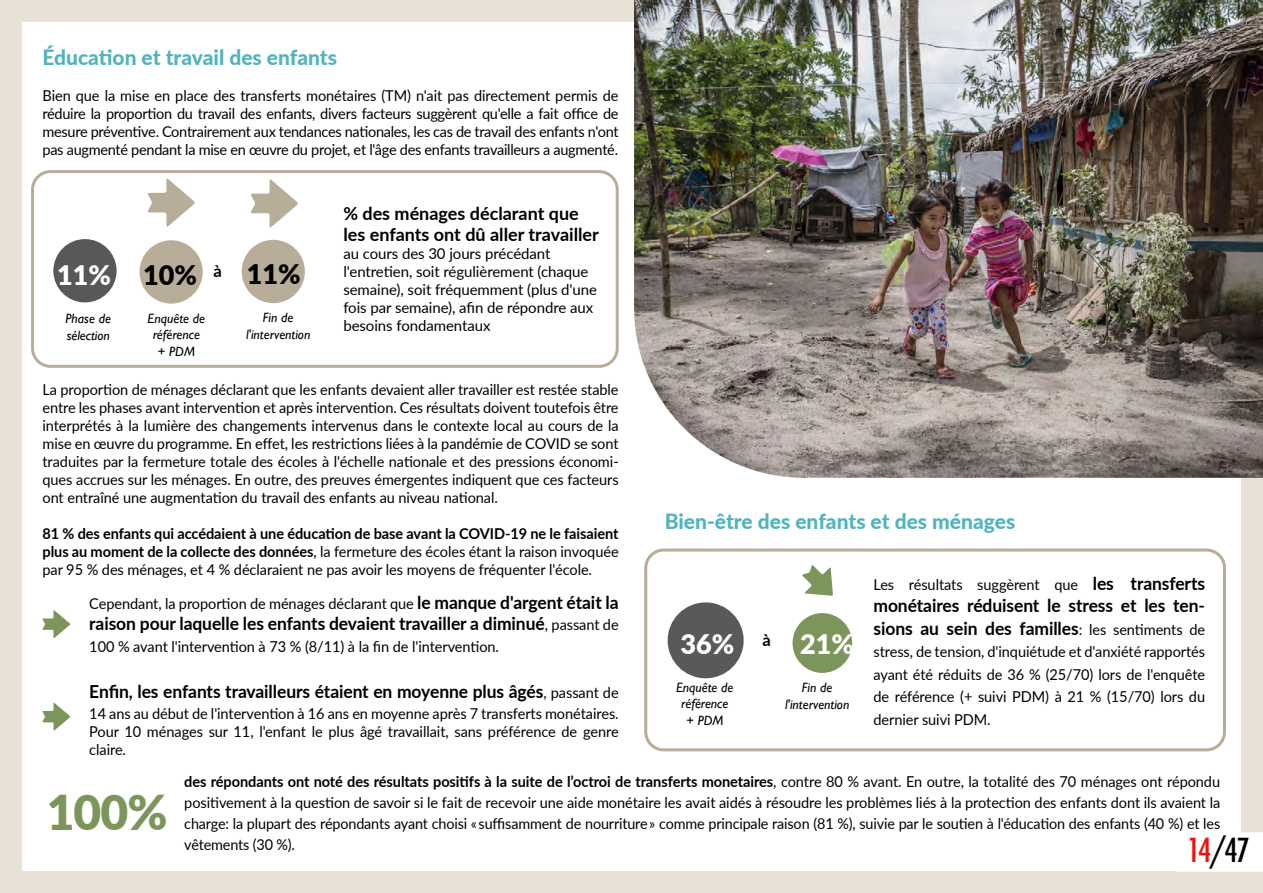
<style>
.page{position:relative;width:1263px;height:893px;background:#fff}
.page>*{position:absolute;margin:0;border:0;box-sizing:border-box;transform-origin:0 0}
.t1{font:900 48px "Lato";color:#7c955b}
.t2{font:500 condensed 32.25px "Futura";color:#000}
.t3{font:900 27px "Lato";color:#fff}
.t4{font:900 27px "Lato";color:#000}
.t5{font:800 21px "Lato";color:#51b3bd}
.t6{font:700 18px/21.6px "Lato";letter-spacing:-.005em;color:#000}
.t7{font:700 16.5px "Lato";color:#000}
.t8{font:15px/18px "Lato";letter-spacing:-.005em;color:#000;text-align:justify}
.t9{font:italic 13.5px/16.2px "Gill Sans";color:#000;text-align:center}
.s1{font-weight:700}
.s2{font-weight:700;font-size:18px}
.s3{font-weight:400;font-size:15px}
.s4{color:#f20f0e}
</style>
<div class="page">
<div style="left:0;top:0;width:1263px;height:21px;background:#e7e2d5"></div>
<div style="left:0;top:872px;width:1263px;height:21px;background:#e7e2d5"></div>
<div style="left:0;top:0;width:21px;height:888px;background:#e7e2d5"></div>
<div style="left:1242px;top:0;width:21px;height:888px;background:#e7e2d5"></div>
<div style="left:242px;top:240px;width:63px;height:63px;background:#b7ad99;border-radius:50%"></div>
<div style="left:139px;top:240px;width:64px;height:64px;background:#b7ad99;border-radius:50%"></div>
<svg style="left:147px;top:178px;width:48px;height:49px"></svg>
<div style="left:792px;top:613px;width:60px;height:60px;background:#7c955b;border-radius:50%"></div>
<div style="left:668px;top:602px;width:76px;height:76px;background:#58595b;border-radius:50%"></div>
<svg style="left:802px;top:565px;width:31px;height:31px"></svg>
<div style="left:53px;top:239px;width:64px;height:63px;background:#585859;border-radius:50%"></div>
<svg style="left:251px;top:179px;width:47px;height:49px"></svg>
<div style="left:31px;top:170px;width:588px;height:198px;border:3px solid #b7ad99;border-radius:18px"></div>
<div style="left:644px;top:549px;width:582px;height:202px;border:3px solid #b7ad99;border-radius:18px"></div>
<svg style="left:42px;top:610px;width:28px;height:28px"></svg>
<img style="left:634px;top:0;width:629px;height:478px">
<svg style="left:42px;top:702px;width:28px;height:29px"></svg>
<svg style="left:1172px;top:832px;width:91px;height:40px"></svg>
<h3 class="t5" style="left:43px;top:41px;width:296px">Éducation et travail des enfants</h3>
<p class="t8" style="left:43px;top:86px;width:578px">Bien que la mise en place des transferts monétaires (TM) n'ait pas directement permis de réduire la proportion du travail des enfants, divers facteurs suggèrent qu'elle a fait office de mesure préventive. Contrairement aux tendances nationales, les cas de travail des enfants n'ont pas augmenté pendant la mise en œuvre du projet, et l'âge des enfants travailleurs a augmenté.</p>
<h3 class="t3" style="left:57px;top:255px;width:55px">11%</h3>
<p class="t9" style="left:66px;top:311px;width:47px;text-align:left">Phase de sélection</p>
<h3 class="t4" style="left:143px;top:255px;width:55px">10%</h3>
<h3 class="t4" style="left:247px;top:254px;width:55px">11%</h3>
<p class="t7" style="left:213px;top:259px;width:10px">à</p>
<p class="t9" style="left:148px;top:310px;width:59px">Enquête de référence + PDM</p>
<p class="t9" style="left:246px;top:310px;width:66px">Fin de l'intervention</p>
<p class="t6" style="left:343px;top:202px;width:257px">% des ménages déclarant que les enfants ont dû aller travailler</p>
<p class="t8" style="left:343px;top:244px;width:255px;text-align:left">au cours des 30 jours précédant l'entretien, soit régulièrement (chaque semaine), soit fréquemment (plus d'une fois par semaine), afin de répondre aux besoins fondamentaux</p>
<p class="t8" style="left:43px;top:380px;width:578px">La proportion de ménages déclarant que les enfants devaient aller travailler est restée stable entre les phases avant intervention et après intervention. Ces résultats doivent toutefois être interprétés à la lumière des changements intervenus dans le contexte local au cours de la mise en œuvre du programme. En effet, les restrictions liées à la pandémie de COVID se sont traduites par la fermeture totale des écoles à l'échelle nationale et des pressions économi&shy;ques accrues sur les ménages. En outre, des preuves émergentes indiquent que ces facteurs ont entraîné une augmentation du travail des enfants au niveau national.</p>
<p class="t8" style="left:43px;top:524px;width:578px"><span class="s1">81 % des enfants qui accédaient à une éducation de base avant la COVID-19 ne le faisaient plus au moment de la collecte des données</span>, la fermeture des écoles étant la raison invoquée par 95 % des ménages, et 4 % déclaraient ne pas avoir les moyens de fréquenter l'école.</p>
<p class="t8" style="left:89px;top:594px;width:531px">Cependant, la proportion de ménages déclarant que <span class="s2">le manque d'argent était la</span></p>
<p class="t6" style="left:89px;top:612px;width:531px">raison pour laquelle les enfants devaient travailler a diminué<span class="s3">, passant de</span></p>
<p class="t8" style="left:89px;top:637px;width:411px">100 % avant l'intervention à 73 % (8/11) à la fin de l'intervention.</p>
<p class="t6" style="left:89px;top:680px;width:531px">Enfin, les enfants travailleurs étaient en moyenne plus âgés<span class="s3">, passant de</span></p>
<p class="t8" style="left:89px;top:704px;width:531px">14 ans au début de l'intervention à 16 ans en moyenne après 7 transferts monétaires.<br>Pour 10 ménages sur 11, l'enfant le plus âgé travaillait, sans préférence de genre claire.</p>
<h3 class="t5" style="left:665px;top:506px;width:352px">Bien-être des enfants et des ménages</h3>
<h3 class="t3" style="left:680px;top:623px;width:55px">36%</h3>
<h3 class="t3" style="left:800px;top:623px;width:55px">21%</h3>
<p class="t7" style="left:762px;top:628px;width:10px">à</p>
<p class="t9" style="left:676px;top:679px;width:59px">Enquête de référence + PDM</p>
<p class="t9" style="left:785px;top:680px;width:66px">Fin de l'intervention</p>
<p class="t8" style="left:873px;top:575px;width:333px">Les résultats suggèrent que <span class="s2">les transferts</span></p>
<p class="t6" style="left:873px;top:594px;width:333px;line-height:22.5px">monétaires réduisent le stress et les ten&shy;sions au sein des familles<span class="s3">: les sentiments de</span></p>
<p class="t8" style="left:873px;top:640px;width:333px;line-height:22.5px">stress, de tension, d'inquiétude et d'anxiété rapportés ayant été réduits de 36 % (25/70) lors de l'enquête de référence (+ suivi PDM) à 21 % (15/70) lors du dernier suivi PDM.</p>
<h1 class="t1" style="left:47px;top:776px;width:122px">100%</h1>
<p class="t8" style="left:184px;top:770px;width:1037px;line-height:21px"><span class="s1">des répondants ont noté des résultats positifs à la suite de l’octroi de transferts monetaires</span>, contre 80 % avant. En outre, la totalité des 70 ménages ont répondu positivement à la question de savoir si le fait de recevoir une aide monétaire les avait aidés à résoudre les problèmes liés à la protection des enfants dont ils avaient la charge: la plupart des répondants ayant choisi « suffisamment de nourriture » comme principale raison (81 %), suivie par le soutien à l'éducation des enfants (40 %) et les vêtements (30 %).</p>
<h2 class="t2" style="left:1187px;top:830px;width:64px"><span class="s4">14</span>/47</h2>
</div>
